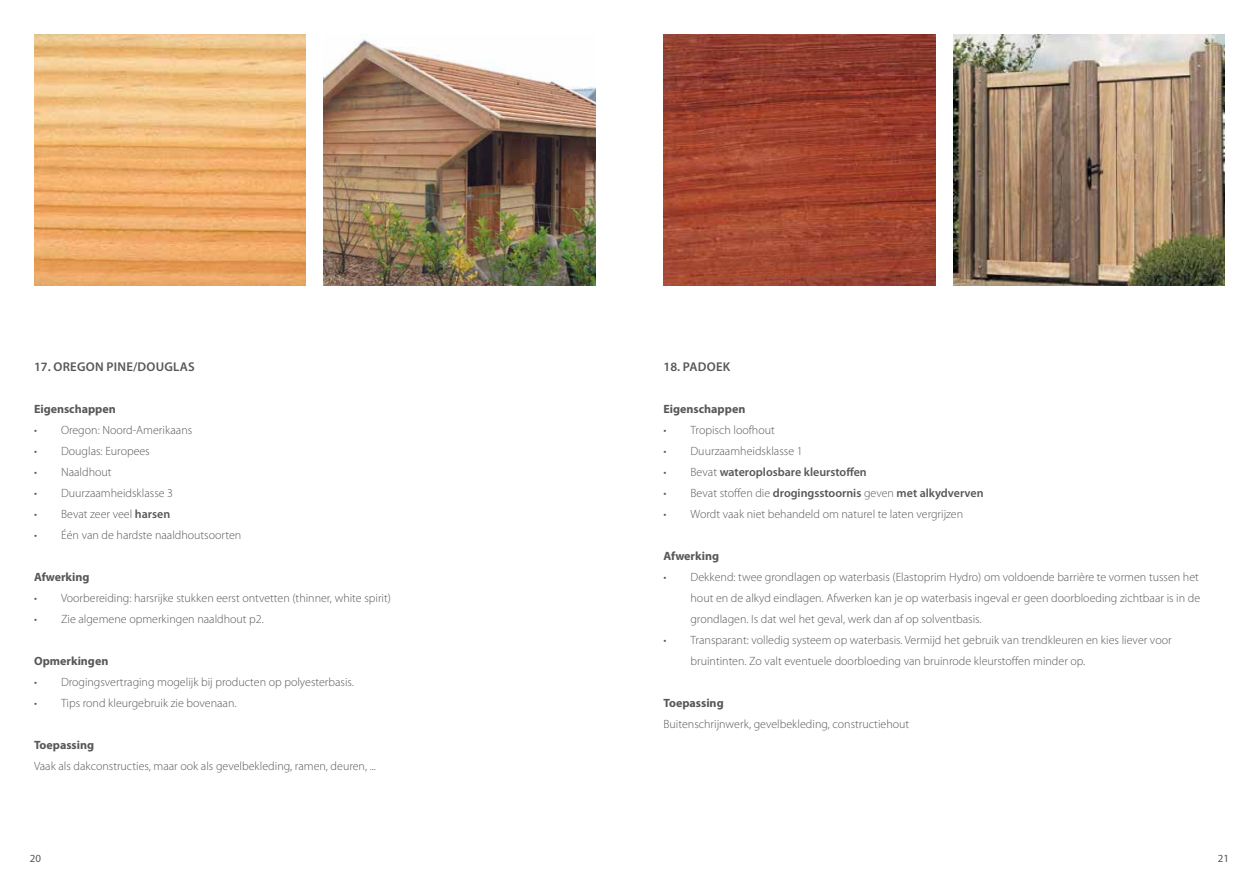
<style>
.page{position:relative;width:1259px;height:893px;background:#fff}
.page>*{position:absolute;margin:0;border:0;box-sizing:border-box;transform-origin:0 0}
.t1{font:600 12.75px "Myriad Pro";letter-spacing:.02em;color:#555759}
.t2{font:300 12px/21px "Myriad Pro";color:#555759;text-align:justify}
.t3{font:600 12px "Myriad Pro";color:#555759}
.t4{font:700 12px "Myriad Pro";color:#555759}
.t5{font:10.95px "Myriad Pro";color:#555759}
.s1{font-weight:600}
.s2{font-weight:300}
</style>
<div class="page">
<img style="left:324px;top:34px;width:271px;height:252px">
<img style="left:34px;top:34px;width:272px;height:252px">
<img style="left:953px;top:34px;width:272px;height:252px">
<img style="left:663px;top:34px;width:272px;height:252px">
<p class="t1" style="left:34px;top:359px;width:162px">17. OREGON PINE/DOUGLAS</p>
<p class="t4" style="left:34px;top:401px;width:83px">Eigenschappen</p>
<p class="t2" style="left:34px;top:419px;width:160px">• Oregon: Noord-Amerikaans</p>
<p class="t2" style="left:34px;top:440px;width:117px">• Douglas: Europees</p>
<p class="t2" style="left:34px;top:461px;width:79px">• Naaldhout</p>
<p class="t2" style="left:34px;top:482px;width:141px">• Duurzaamheidsklasse 3</p>
<p class="t2" style="left:34px;top:503px;width:138px">• Bevat zeer veel <span class="s1">harsen</span></p>
<p class="t2" style="left:34px;top:524px;width:209px">• Één van de hardste naaldhoutsoorten</p>
<p class="t4" style="left:34px;top:569px;width:57px">Afwerking</p>
<p class="t2" style="left:34px;top:587px;width:358px">• Voorbereiding: harsrijke stukken eerst ontvetten (thinner, white spirit)</p>
<p class="t2" style="left:34px;top:608px;width:231px">• Zie algemene opmerkingen naaldhout p2.</p>
<p class="t4" style="left:34px;top:653px;width:76px">Opmerkingen</p>
<p class="t2" style="left:34px;top:671px;width:321px">• Drogingsvertraging mogelijk bij producten op polyesterbasis.</p>
<p class="t2" style="left:34px;top:692px;width:204px">• Tips rond kleurgebruik zie bovenaan.</p>
<p class="t4" style="left:34px;top:737px;width:62px">Toepassing</p>
<p class="t2" style="left:34px;top:755px;width:343px">Vaak als dakconstructies, maar ook als gevelbekleding, ramen, deuren, ...</p>
<p class="t1" style="left:663px;top:359px;width:68px">18. PADOEK</p>
<p class="t4" style="left:663px;top:401px;width:83px">Eigenschappen</p>
<p class="t2" style="left:663px;top:419px;width:113px">• Tropisch loofhout</p>
<p class="t2" style="left:663px;top:440px;width:141px">• Duurzaamheidsklasse 1</p>
<p class="t3" style="left:663px;top:464px;width:205px"><span class="s2">• Bevat</span> wateroplosbare kleurstoffen</p>
<p class="t3" style="left:663px;top:485px;width:321px"><span class="s2">• Bevat stoffen die</span> drogingsstoornis <span class="s2">geven</span> met alkydverven</p>
<p class="t2" style="left:663px;top:503px;width:301px">• Wordt vaak niet behandeld om naturel te laten vergrijzen</p>
<p class="t4" style="left:663px;top:548px;width:57px">Afwerking</p>
<p class="t2" style="left:690px;top:566px;width:511px;text-indent:-27px">• Dekkend: twee grondlagen op waterbasis (Elastoprim Hydro) om voldoende barrière te vormen tussen het hout en de alkyd eindlagen. Afwerken kan je op waterbasis ingeval er geen doorbloeding zichtbaar is in de grondlagen. Is dat wel het geval, werk dan af op solventbasis.</p>
<p class="t2" style="left:690px;top:629px;width:482px;text-indent:-27px">• Transparant: volledig systeem op waterbasis. Vermijd het gebruik van trendkleuren en kies liever voor bruintinten. Zo valt eventuele doorbloeding van bruinrode kleurstoffen minder op.</p>
<p class="t4" style="left:663px;top:695px;width:62px">Toepassing</p>
<p class="t2" style="left:663px;top:713px;width:247px">Buitenschrijnwerk, gevelbekleding, constructiehout</p>
<p class="t5" style="left:30px;top:851px;width:13px">20</p>
<p class="t5" style="left:1217px;top:851px;width:13px">21</p>
</div>
